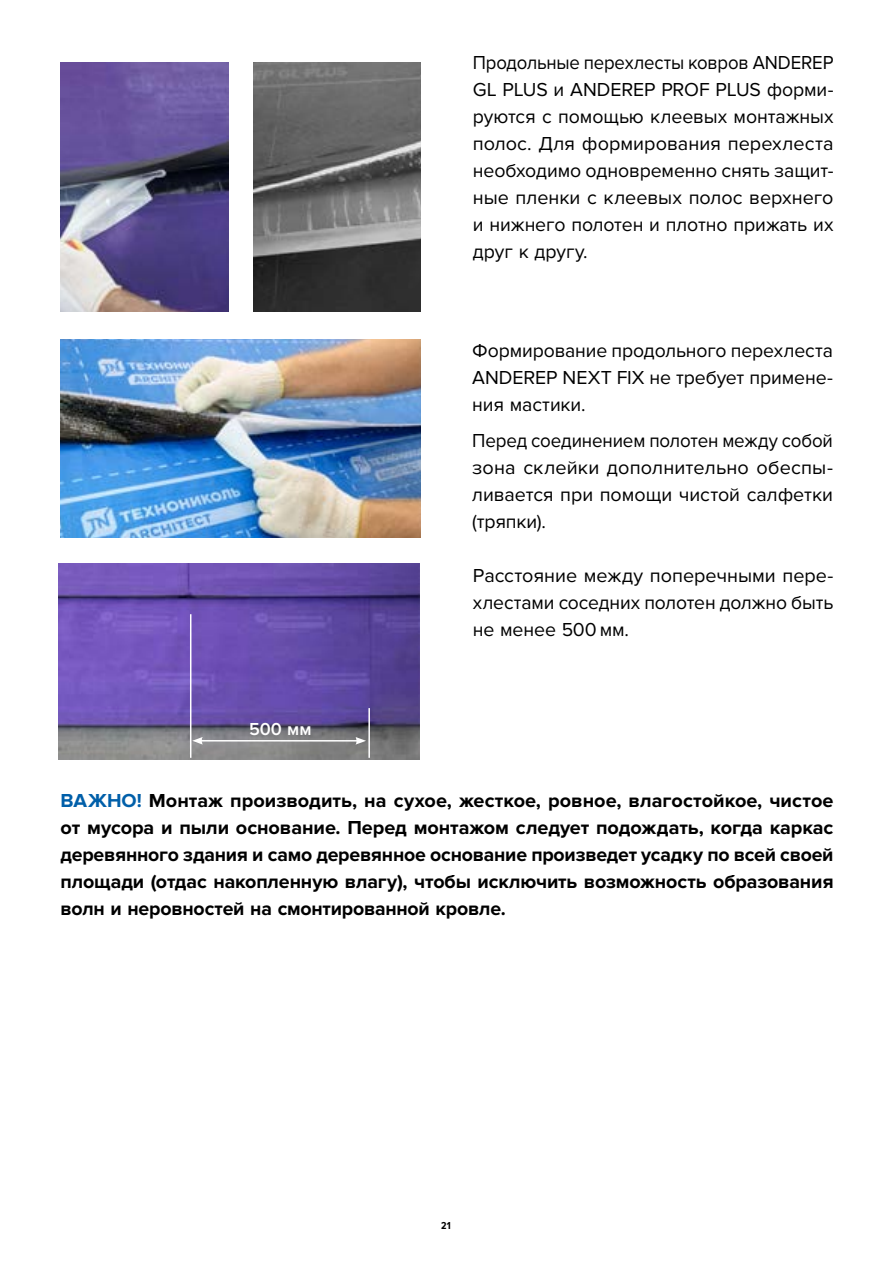
<style>
.page{position:relative;width:893px;height:1263px;background:#fff}
.page>*{position:absolute;margin:0;border:0;box-sizing:border-box;transform-origin:0 0}
.t1{font:700 19.5px/27px "Proxima Nova";letter-spacing:-.01em;color:#000;text-align:justify}
.t2{font:19.5px/27px "Proxima Nova";letter-spacing:-.005em;color:#000;text-align:justify;scale:.95 1}
.t3{font:19.5px/27px "Proxima Nova";letter-spacing:-.005em;color:#000;text-align:justify}
.t4{font:19.5px/27px "Proxima Nova";letter-spacing:-.005em;color:#000;text-align:justify;scale:.96 1}
.t5{font:600 18px "Proxima Nova";color:#fff}
.t6{font:700 10.5px "Proxima Nova Cond";color:#000}
.s1{color:#005fa9}
</style>
<div class="page">
<img style="left:59px;top:564px;width:361px;height:196px">
<hr style="left:190px;top:614px;width:1px;height:144px;background:#fff">
<hr style="left:200px;top:740px;width:158px;height:1px;background:#fff">
<svg style="left:192px;top:737px;width:11px;height:8px"></svg>
<svg style="left:356px;top:737px;width:10px;height:8px"></svg>
<img style="left:60px;top:339px;width:361px;height:198px">
<img style="left:60px;top:62px;width:169px;height:250px">
<img style="left:253px;top:62px;width:168px;height:250px">
<hr style="left:368px;top:708px;width:2px;height:50px;background:#fff">
<p class="t2" style="left:473px;top:49px;width:381px">Продольные перехлесты ковров ANDEREP GL PLUS и ANDEREP PROF PLUS форми&shy;руются с помощью клеевых монтажных полос. Для формирования перехлеста необходимо одновременно снять защит&shy;ные пленки с клеевых полос верхнего и нижнего полотен и плотно прижать их друг к другу.</p>
<p class="t3" style="left:472px;top:337px;width:362px">Формирование продольного перехлеста ANDEREP NEXT FIX не требует примене&shy;ния мастики.</p>
<p class="t4" style="left:472px;top:427px;width:377px">Перед соединением полотен между собой зона склейки дополнительно обеспы&shy;ливается при помощи чистой салфетки (тряпки).</p>
<p class="t5" style="left:249px;top:719px;width:64px">500 мм</p>
<p class="t3" style="left:473px;top:562px;width:362px">Расстояние между поперечными пере&shy;хлестами соседних полотен должно быть не менее 500 мм.</p>
<p class="t1" style="left:61px;top:787px;width:774px"><span class="s1">ВАЖНО!</span> Монтаж производить, на сухое, жесткое, ровное, влагостойкое, чистое от мусора и пыли основание. Перед монтажом следует подождать, когда каркас деревянного здания и само деревянное основание произведет усадку по всей своей площади (отдас накопленную влагу), чтобы исключить возможность образования волн и неровностей на смонтированной кровле.</p>
<p class="t6" style="left:441px;top:1219px;width:11px">21</p>
</div>
